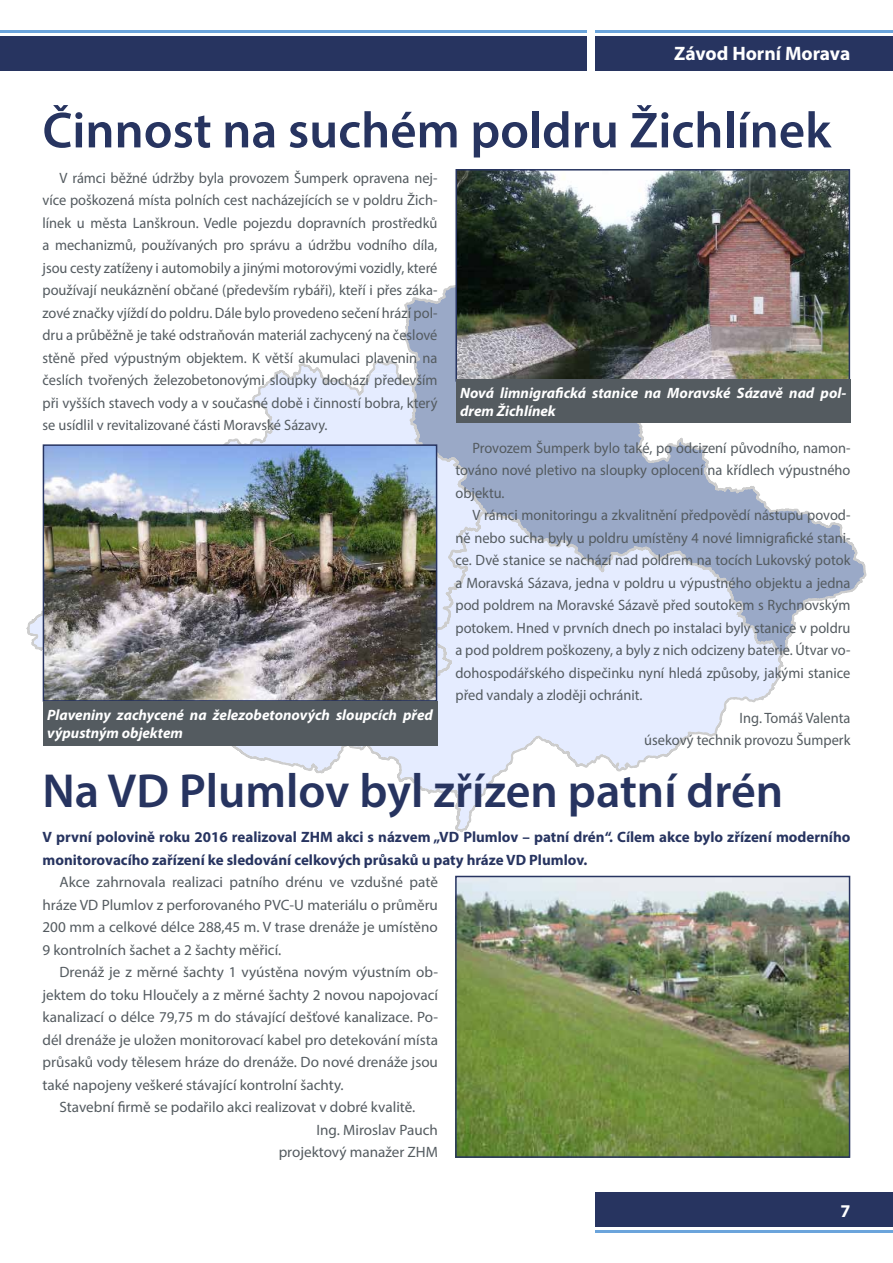
<style>
.page{position:relative;width:893px;height:1263px;background:#fff}
.page>*{position:absolute;margin:0;border:0;box-sizing:border-box;transform-origin:0 0}
.t1{font:600 51px "Myriad Pro";color:#273460}
.t2{font:600 48px "Myriad Pro";color:#273460}
.t3{font:700 19.5px "Myriad Pro";color:#fff}
.t4{font:700 18px "Myriad Pro";color:#fff}
.t5{font:15px/22.5px "Myriad Pro";color:#545b60;text-align:justify;scale:.96 1}
.t6{font:15px/22.5px "Myriad Pro";color:#545b60;text-align:justify}
.t7{font:700 15px/22.5px "Myriad Pro";color:#273460}
.t8{font:italic 700 15px/18px "Myriad Pro";color:#fff}
</style>
<div class="page">
<div style="left:0;top:36px;width:587px;height:34px;background:#273460"></div>
<hr style="left:0;top:30px;width:587px;height:3px;background:#6ba4db">
<div style="left:595px;top:36px;width:298px;height:34px;background:#273460"></div>
<hr style="left:595px;top:30px;width:298px;height:3px;background:#6ba4db">
<div style="left:595px;top:1193px;width:298px;height:34px;background:#273460"></div>
<hr style="left:595px;top:1230px;width:298px;height:3px;background:#6ba4db">
<svg style="left:402px;top:198px;width:465px;height:452px"></svg>
<svg style="left:397px;top:509px;width:391px;height:324px"></svg>
<svg style="left:26px;top:354px;width:461px;height:421px"></svg>
<img style="left:46px;top:447px;width:388px;height:252px">
<div style="left:43px;top:444px;width:394px;height:258px;border:2px solid #273460"></div>
<img style="left:458px;top:172px;width:389px;height:207px">
<div style="left:455px;top:169px;width:395px;height:213px;border:2px solid #273460"></div>
<div style="left:43px;top:701px;width:394px;height:44px;background:#545b60"></div>
<div style="left:456px;top:380px;width:394px;height:43px;background:#545b60"></div>
<img style="left:458px;top:879px;width:389px;height:276px">
<div style="left:455px;top:876px;width:395px;height:282px;border:2px solid #273460"></div>
<h3 class="t3" style="left:674px;top:41px;width:178px">Závod Horní Morava</h3>
<h1 class="t1" style="left:43px;top:98px;width:790px">Činnost na suchém poldru Žichlínek</h1>
<p class="t5" style="left:43px;top:166px;width:413px;text-indent:17px">V rámci běžné údržby byla provozem Šumperk opravena nej&shy;více poškozená místa polních cest nacházejících se v poldru Žich&shy;línek u města Lanškroun. Vedle pojezdu dopravních prostředků a mechanizmů, používaných pro správu a údržbu vodního díla, jsou cesty zatíženy i automobily a jinými motorovými vozidly, které používají neukáznění občané (především rybáři), kteří i přes záka&shy;zové značky vjíždí do poldru. Dále bylo provedeno sečení hrází pol&shy;dru a průběžně je také odstraňován materiál zachycený na česlové stěně před výpustným objektem. K větší akumulaci plavenin na česlích tvořených železobetonovými sloupky dochází především při vyšších stavech vody a v současné době i činností bobra, který se usídlil v revitalizované části Moravské Sázavy.</p>
<p class="t5" style="left:455px;top:436px;width:413px;text-indent:17px">Provozem Šumperk bylo také, po odcizení původního, namon&shy;továno nové pletivo na sloupky oplocení na křídlech výpustného objektu.</p>
<p class="t5" style="left:472px;top:504px;width:395px">V rámci monitoringu a zkvalitnění předpovědí nástupu povod-</p>
<p class="t5" style="left:455px;top:526px;width:413px">ně nebo sucha byly u poldru umístěny 4 nové limnigrafické stani-</p>
<p class="t5" style="left:455px;top:549px;width:413px">ce. Dvě stanice se nachází nad poldrem na tocích Lukovský potok</p>
<p class="t5" style="left:455px;top:571px;width:413px">a Moravská Sázava, jedna v poldru u výpustného objektu a jedna</p>
<p class="t5" style="left:455px;top:594px;width:413px">pod poldrem na Moravské Sázavě před soutokem s Rychnovským</p>
<p class="t5" style="left:455px;top:616px;width:413px">potokem. Hned v prvních dnech po instalaci byly stanice v poldru</p>
<p class="t5" style="left:455px;top:639px;width:413px">a pod poldrem poškozeny, a byly z nich odcizeny baterie. Útvar vo-</p>
<p class="t5" style="left:455px;top:661px;width:413px">dohospodářského dispečinku nyní hledá způsoby, jakými stanice</p>
<p class="t5" style="left:455px;top:684px;width:196px">před vandaly a zloději ochránit.</p>
<p class="t5" style="left:740px;top:706px;width:117px">Ing. Tomáš Valenta</p>
<p class="t5" style="left:644px;top:729px;width:216px">úsekový technik provozu Šumperk</p>
<p class="t8" style="left:460px;top:383px;width:388px">Nová limnigrafická stanice na Moravské Sázavě nad pol&shy;drem Žichlínek</p>
<p class="t8" style="left:47px;top:705px;width:387px">Plaveniny zachycené na železobetonových sloupcích před výpustným objektem</p>
<h2 class="t2" style="left:43px;top:760px;width:742px">Na VD Plumlov byl zřízen patní drén</h2>
<p class="t7" style="left:43px;top:825px;width:809px">V první polovině roku 2016 realizoval ZHM akci s názvem „VD Plumlov – patní drén“. Cílem akce bylo zřízení moderního monitorovacího zařízení ke sledování celkových průsaků u paty hráze VD Plumlov.</p>
<p class="t6" style="left:43px;top:871px;width:397px;text-indent:17px">Akce zahrnovala realizaci patního drénu ve vzdušné patě hráze VD Plumlov z perforovaného PVC-U materiálu o průměru 200 mm a celkové délce 288,45 m. V trase drenáže je umístěno 9 kontrolních šachet a 2 šachty měřicí.</p>
<p class="t6" style="left:60px;top:961px;width:380px">Drenáž je z měrné šachty 1 vyústěna novým výustním ob-</p>
<p class="t6" style="left:43px;top:983px;width:397px">jektem do toku Hloučely a z měrné šachty 2 novou napojovací</p>
<p class="t6" style="left:43px;top:1006px;width:397px">kanalizací o délce 79,75 m do stávající dešťové kanalizace. Po-</p>
<p class="t6" style="left:43px;top:1028px;width:397px">dél drenáže je uložen monitorovací kabel pro detekování místa</p>
<p class="t6" style="left:43px;top:1051px;width:397px">průsaků vody tělesem hráze do drenáže. Do nové drenáže jsou</p>
<p class="t6" style="left:43px;top:1073px;width:303px">také napojeny veškeré stávající kontrolní šachty.</p>
<p class="t6" style="left:60px;top:1096px;width:357px">Stavební firmě se podařilo akci realizovat v dobré kvalitě.</p>
<p class="t6" style="left:316px;top:1118px;width:123px">Ing. Miroslav Pauch</p>
<p class="t6" style="left:279px;top:1141px;width:161px">projektový manažer ZHM</p>
<p class="t4" style="left:840px;top:1199px;width:11px">7</p>
</div>
